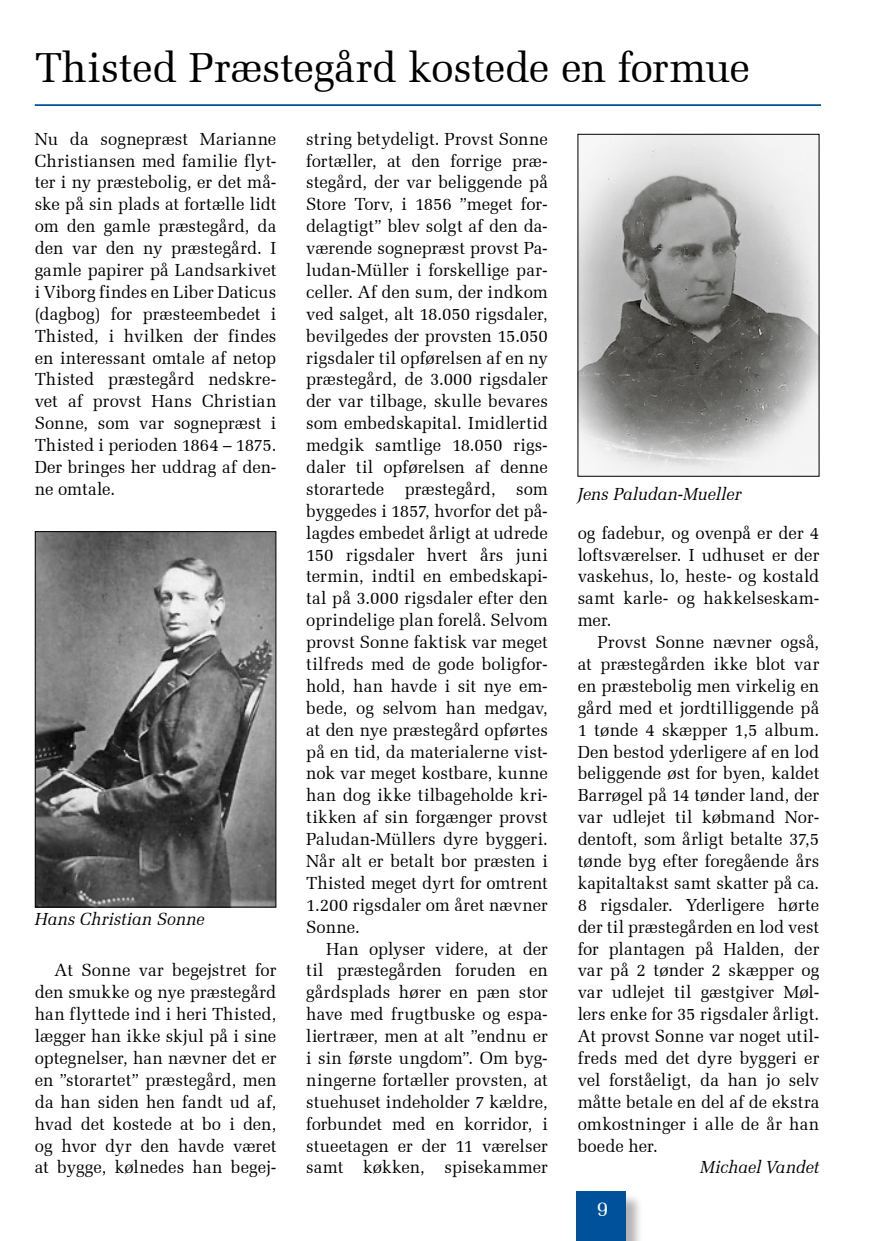
<style>
.page{position:relative;width:869px;height:1241px;background:#fff}
.page>*{position:absolute;margin:0;border:0;box-sizing:border-box;transform-origin:0 0}
.t1{font:42px "Zapf Elliptical 711 BT";letter-spacing:-.01em;color:#000}
.t2{font:21px "Zapf Elliptical 711 BT";color:#fff}
.t3{font:17.5px/21.9px "Zapf Elliptical 711 BT";color:#000;text-align:justify}
.t4{font:italic 17.5px "Zapf Elliptical 711 BT";letter-spacing:-.005em;color:#000}
</style>
<div class="page">
<img style="left:37px;top:533px;width:237px;height:372px">
<div style="left:35px;top:531px;width:241px;height:376px;border:1px solid #000"></div>
<img style="left:579px;top:136px;width:238px;height:338px">
<hr style="left:35px;top:104px;width:785px;height:2px;background:#00519b">
<div style="left:577px;top:1192px;width:67px;height:48px;background:#000;opacity:.3"></div>
<div style="left:575px;top:1191px;width:50px;height:49px;background:#00519b"></div>
<h1 class="t1" style="left:35px;top:42px;width:716px">Thisted Præstegård kostede en formue</h1>
<p class="t3" style="left:35px;top:128px;width:243px">Nu da sognepræst Marianne Christiansen med familie flyt&shy;ter i ny præstebolig, er det må&shy;ske på sin plads at fortælle lidt om den gamle præstegård, da den var den ny præstegård. I gamle papirer på Landsarkivet i Viborg findes en Liber Daticus (dagbog) for præsteembedet i Thisted, i hvilken der findes en interessant omtale af netop Thisted præstegård nedskre&shy;vet af provst Hans Christian Sonne, som var sognepræst i Thisted i perioden 1864 – 1875.<br>Der bringes her uddrag af den&shy;ne omtale.</p>
<p class="t4" style="left:35px;top:908px;width:172px">Hans Christian Sonne</p>
<p class="t3" style="left:35px;top:959px;width:243px;text-indent:20px">At Sonne var begejstret for den smukke og nye præstegård han flyttede ind i heri Thisted, lægger han ikke skjul på i sine optegnelser, han nævner det er en ”storartet” præstegård, men da han siden hen fandt ud af, hvad det kostede at bo i den, og hvor dyr den havde været at bygge, kølnedes han begej-</p>
<p class="t3" style="left:306px;top:128px;width:243px">string betydeligt. Provst Sonne fortæller, at den forrige præ&shy;stegård, der var beliggende på Store Torv, i 1856 ”meget for&shy;delagtigt” blev solgt af den da&shy;værende sognepræst provst Pa&shy;ludan-Müller i forskellige par&shy;celler. Af den sum, der indkom ved salget, alt 18.050 rigsdaler, bevilgedes der provsten 15.050 rigsdaler til opførelsen af en ny præstegård, de 3.000 rigsdaler der var tilbage, skulle bevares som embedskapital. Imidlertid medgik samtlige 18.050 rigs&shy;daler til opførelsen af denne storartede præstegård, som byggedes i 1857, hvorfor det på&shy;lagdes embedet årligt at udrede 150 rigsdaler hvert års juni termin, indtil en embedskapi&shy;tal på 3.000 rigsdaler efter den oprindelige plan forelå. Selvom provst Sonne faktisk var meget tilfreds med de gode boligfor&shy;hold, han havde i sit nye em&shy;bede, og selvom han medgav, at den nye præstegård opførtes på en tid, da materialerne vist&shy;nok var meget kostbare, kunne han dog ikke tilbageholde kri&shy;tikken af sin forgænger provst Paludan-Müllers dyre byggeri.<br>Når alt er betalt bor præsten i Thisted meget dyrt for omtrent 1.200 rigsdaler om året nævner Sonne.</p>
<p class="t3" style="left:306px;top:937px;width:243px;text-indent:20px">Han oplyser videre, at der til præstegården foruden en gårdsplads hører en pæn stor have med frugtbuske og espa&shy;liertræer, men at alt ”endnu er i sin første ungdom”. Om byg&shy;ningerne fortæller provsten, at stuehuset indeholder 7 kældre, forbundet med en korridor, i stueetagen er der 11 værelser samt køkken, spisekammer</p>
<p class="t4" style="left:577px;top:483px;width:165px">Jens Paludan-Mueller</p>
<p class="t3" style="left:577px;top:521px;width:243px">og fadebur, og ovenpå er der 4 loftsværelser. I udhuset er der vaskehus, lo, heste- og kostald samt karle- og hakkelseskam&shy;mer.</p>
<p class="t3" style="left:577px;top:631px;width:243px;text-indent:20px">Provst Sonne nævner også, at præstegården ikke blot var en præstebolig men virkelig en gård med et jordtilliggende på 1 tønde 4 skæpper 1,5 album.<br>Den bestod yderligere af en lod beliggende øst for byen, kaldet Barrøgel på 14 tønder land, der var udlejet til købmand Nor&shy;dentoft, som årligt betalte 37,5 tønde byg efter foregående års kapitaltakst samt skatter på ca.<br>8 rigsdaler. Yderligere hørte der til præstegården en lod vest for plantagen på Halden, der var på 2 tønder 2 skæpper og var udlejet til gæstgiver Møl&shy;lers enke for 35 rigsdaler årligt.<br>At provst Sonne var noget util&shy;freds med det dyre byggeri er vel forståeligt, da han jo selv måtte betale en del af de ekstra omkostninger i alle de år han boede her.</p>
<p class="t4" style="left:699px;top:1156px;width:121px">Michael Vandet</p>
<p class="t2" style="left:596px;top:1196px;width:13px">9</p>
</div>
